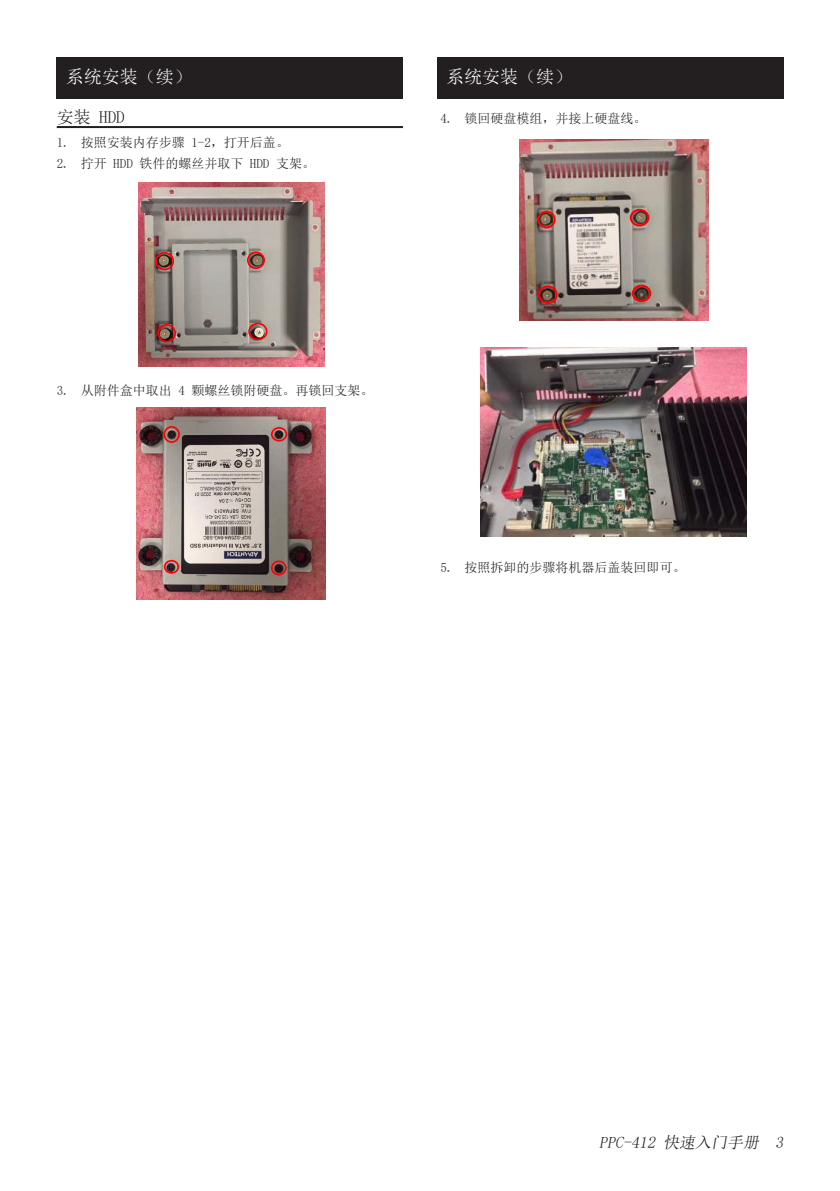
<style>
.page{position:relative;width:840px;height:1191px;background:#fff}
.page>*{position:absolute;margin:0;border:0;box-sizing:border-box;transform-origin:0 0}
.Start_-_Black_Headin{font:18px "Sim Sun";color:#fff}
.Start_-_Subheading{font:17px "Sim Sun";color:#231f20}
.t1{font:italic 16px "Sim Sun";color:#231f20}
.t2{font:13px "Sim Sun";color:#231f20}
</style>
<div class="page">
<hr style="left:57px;top:126px;width:346px;height:2px;background:#231f20">
<img style="left:138px;top:182px;width:186px;height:184px">
<div style="left:247px;top:251px;width:18px;height:18px;border:2px solid #f00;border-radius:50%"></div>
<div style="left:155px;top:252px;width:19px;height:18px;border:2px solid #f00;border-radius:50%"></div>
<div style="left:248px;top:323px;width:19px;height:17px;border:2px solid #f00;border-radius:50%"></div>
<div style="left:157px;top:324px;width:19px;height:18px;border:2px solid #f00;border-radius:50%"></div>
<img style="left:137px;top:407px;width:188px;height:192px">
<div style="left:163px;top:426px;width:17px;height:17px;border:2px solid #f00;border-radius:50%"></div>
<div style="left:271px;top:427px;width:16px;height:14px;border:2px solid #f00;border-radius:50%"></div>
<div style="left:164px;top:560px;width:15px;height:14px;border:2px solid #f00;border-radius:50%"></div>
<div style="left:271px;top:560px;width:15px;height:15px;border:2px solid #f00;border-radius:50%"></div>
<img style="left:519px;top:140px;width:189px;height:181px">
<div style="left:538px;top:285px;width:19px;height:19px;border:2px solid #f00;border-radius:50%"></div>
<div style="left:629px;top:209px;width:20px;height:17px;border:2px solid #f00;border-radius:50%"></div>
<div style="left:537px;top:210px;width:18px;height:18px;border:2px solid #f00;border-radius:50%"></div>
<div style="left:631px;top:285px;width:20px;height:17px;border:2px solid #f00;border-radius:50%"></div>
<img style="left:480px;top:348px;width:266px;height:188px">
<div style="left:437px;top:57px;width:345px;height:41px;background:#231f20"></div>
<div style="left:57px;top:57px;width:346px;height:41px;background:#231f20"></div>
<p class="Start_-_Black_Headin" style="left:66px;top:68px;width:127px">系统安装（续）</p>
<p class="Start_-_Black_Headin" style="left:446px;top:68px;width:127px">系统安装（续）</p>
<p class="Start_-_Subheading" style="left:57px;top:109px;width:69px">安装 HDD</p>
<p class="t2" style="left:57px;top:136px;width:233px">1. 按照安装内存步骤 1-2，打开后盖。</p>
<p class="t2" style="left:57px;top:156px;width:259px">2. 拧开 HDD 铁件的螺丝并取下 HDD 支架。</p>
<p class="t2" style="left:440px;top:112px;width:207px">4. 锁回硬盘模组，并接上硬盘线。</p>
<p class="t2" style="left:57px;top:384px;width:318px">3. 从附件盒中取出 4 颗螺丝锁附硬盘。再锁回支架。</p>
<p class="t2" style="left:440px;top:560px;width:246px">5. 按照拆卸的步骤将机器后盖装回即可。</p>
<p class="t1" style="left:598px;top:1134px;width:188px">PPC-412 快速入门手册 3</p>
</div>
